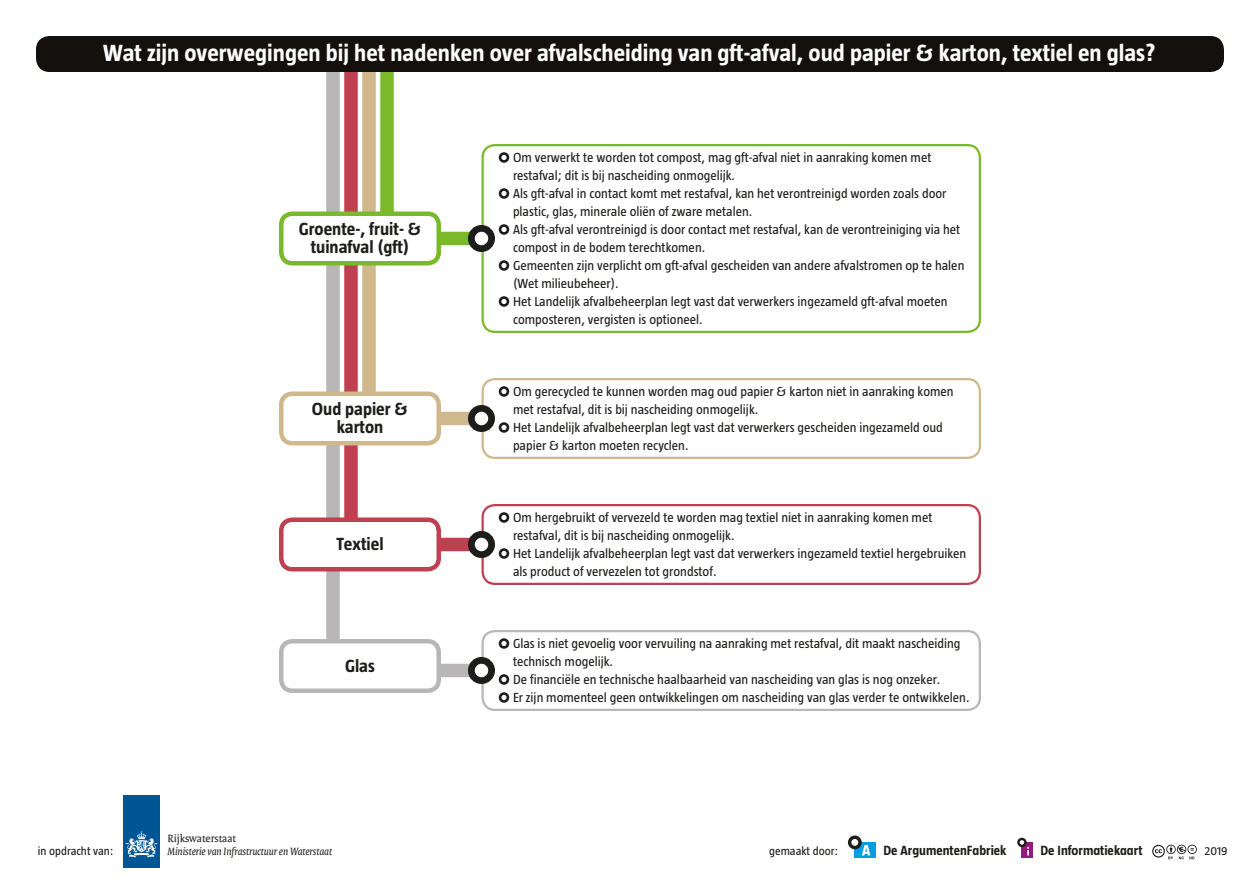
<style>
.page{position:relative;width:1260px;height:891px;background:#fff}
.page>*{position:absolute;margin:0;border:0;box-sizing:border-box;transform-origin:0 0}
.centraleVraag{font:700 24px "Taz";color:#fff}
.wijkKlein{font:700 18px/18px "Taz";color:#1d1d1b;text-align:center}
.t1{font:700 13.65px "Tazzer";letter-spacing:.005em;color:#1d1d1b}
.straatLL{font:13.5px/18px "Taz";color:#1d1d1b}
.straatLLeerste_36{font:13.5px/18px "Taz";color:#1d1d1b}
.logobalk{font:12px "Taz";color:#1d1d1b}
.t2{font:italic 11.4px/12.9px "Rijksoverheid Serif";color:#1d1d1b}
.s1{font-style:normal}
</style>
<div class="page">
<div style="left:123px;top:795px;width:37px;height:73px;background:#005694"></div>
<svg style="left:126px;top:831px;width:31px;height:27px"></svg>
<div style="left:855px;top:842px;width:21px;height:16px;background:#009fe3"></div>
<svg style="left:862px;top:845px;width:8px;height:10px"></svg>
<svg style="left:848px;top:836px;width:14px;height:13px"></svg>
<div style="left:851px;top:839px;width:7px;height:7px;background:#fff;border-radius:50%"></div>
<div style="left:1022px;top:842px;width:11px;height:16px;background:#951b81"></div>
<svg style="left:1017px;top:838px;width:10px;height:9px"></svg>
<svg style="left:1020px;top:840px;width:9px;height:15px"></svg>
<svg style="left:1152px;top:845px;width:45px;height:14px"></svg>
<div style="left:344px;top:54px;width:14px;height:493px;background:#bf4050"></div>
<div style="left:362px;top:54px;width:14px;height:356px;background:#cfb88c"></div>
<div style="left:414px;top:232px;width:68px;height:13px;background:#7ab929"></div>
<div style="left:414px;top:412px;width:68px;height:13px;background:#cfb88c"></div>
<div style="left:326px;top:54px;width:14px;height:608px;background:#b8b6b6"></div>
<div style="left:380px;top:54px;width:14px;height:189px;background:#7ab929"></div>
<div style="left:414px;top:538px;width:68px;height:13px;background:#bf4050"></div>
<div style="left:414px;top:664px;width:68px;height:13px;background:#b8b6b6"></div>
<div style="left:281px;top:214px;width:158px;height:49px;background:#fff;border-radius:11px"></div>
<div style="left:279px;top:212px;width:162px;height:54px;border:4px solid #7ab929;border-radius:11px"></div>
<div style="left:281px;top:394px;width:158px;height:49px;background:#fff;border-radius:11px"></div>
<div style="left:279px;top:392px;width:162px;height:54px;border:4px solid #cfb88c;border-radius:11px"></div>
<div style="left:281px;top:520px;width:158px;height:49px;background:#fff;border-radius:11px"></div>
<div style="left:279px;top:518px;width:162px;height:54px;border:4px solid #bf4050;border-radius:11px"></div>
<div style="left:281px;top:641px;width:158px;height:50px;background:#fff;border-radius:11px"></div>
<div style="left:279px;top:639px;width:162px;height:54px;border:4px solid #b8b6b6;border-radius:11px"></div>
<div style="left:482px;top:144px;width:499px;height:189px;border:2px solid #7ab929;border-radius:12px"></div>
<div style="left:482px;top:378px;width:499px;height:81px;border:2px solid #cfb88c;border-radius:12px"></div>
<div style="left:482px;top:504px;width:499px;height:81px;border:2px solid #bf4050;border-radius:12px"></div>
<div style="left:482px;top:630px;width:499px;height:81px;border:2px solid #b8b6b6;border-radius:12px"></div>
<div style="left:499px;top:152px;width:10px;height:11px;border:3px solid #1d1d1b;border-radius:50%"></div>
<div style="left:471px;top:228px;width:21px;height:21px;background:#fff;border-radius:50%"></div>
<div style="left:468px;top:225px;width:27px;height:27px;border:7px solid #1d1d1b;border-radius:50%"></div>
<div style="left:499px;top:188px;width:10px;height:11px;border:3px solid #1d1d1b;border-radius:50%"></div>
<div style="left:499px;top:224px;width:10px;height:11px;border:3px solid #1d1d1b;border-radius:50%"></div>
<div style="left:499px;top:260px;width:10px;height:11px;border:3px solid #1d1d1b;border-radius:50%"></div>
<div style="left:499px;top:386px;width:10px;height:11px;border:3px solid #1d1d1b;border-radius:50%"></div>
<div style="left:471px;top:408px;width:21px;height:21px;background:#fff;border-radius:50%"></div>
<div style="left:468px;top:405px;width:27px;height:27px;border:7px solid #1d1d1b;border-radius:50%"></div>
<div style="left:499px;top:512px;width:10px;height:11px;border:3px solid #1d1d1b;border-radius:50%"></div>
<div style="left:499px;top:638px;width:10px;height:11px;border:3px solid #1d1d1b;border-radius:50%"></div>
<div style="left:499px;top:674px;width:10px;height:11px;border:3px solid #1d1d1b;border-radius:50%"></div>
<div style="left:499px;top:692px;width:10px;height:11px;border:3px solid #1d1d1b;border-radius:50%"></div>
<div style="left:471px;top:534px;width:21px;height:21px;background:#fff;border-radius:50%"></div>
<div style="left:468px;top:531px;width:27px;height:27px;border:7px solid #1d1d1b;border-radius:50%"></div>
<div style="left:471px;top:660px;width:21px;height:21px;background:#fff;border-radius:50%"></div>
<div style="left:468px;top:657px;width:27px;height:27px;border:7px solid #1d1d1b;border-radius:50%"></div>
<div style="left:499px;top:296px;width:10px;height:11px;border:3px solid #1d1d1b;border-radius:50%"></div>
<div style="left:499px;top:422px;width:10px;height:11px;border:3px solid #1d1d1b;border-radius:50%"></div>
<div style="left:499px;top:548px;width:10px;height:11px;border:3px solid #1d1d1b;border-radius:50%"></div>
<div style="left:36px;top:36px;width:1188px;height:36px;background:#13100d;border-radius:14px"></div>
<p class="centraleVraag" style="left:103px;top:40px;width:1054px">Wat zijn overwegingen bij het nadenken over afvalscheiding van gft-afval, oud papier &amp; karton, textiel en glas?</p>
<p class="wijkKlein" style="left:299px;top:220px;width:124px">Groente-, fruit- &amp; tuinafval (gft)</p>
<p class="wijkKlein" style="left:312px;top:400px;width:98px">Oud papier &amp; karton</p>
<p class="wijkKlein" style="left:336px;top:535px;width:49px">Textiel</p>
<p class="wijkKlein" style="left:345px;top:656px;width:31px">Glas</p>
<p class="logobalk" style="left:38px;top:844px;width:77px">in opdracht van:</p>
<p class="t2" style="left:167px;top:832px;width:166px"><span class="s1">Rijkswaterstaat<br></span>Ministerie van Infrastructuur en Waterstaat</p>
<p class="straatLL" style="left:513px;top:148px;width:420px">Om verwerkt te worden tot compost, mag gft-afval niet in aanraking komen met restafval; dit is bij nascheiding onmogelijk.</p>
<p class="straatLL" style="left:513px;top:184px;width:435px">Als gft-afval in contact komt met restafval, kan het verontreinigd worden zoals door plastic, glas, minerale oliën of zware metalen.</p>
<p class="straatLL" style="left:513px;top:220px;width:449px">Als gft-afval verontreinigd is door contact met restafval, kan de verontreiniging via het compost in de bodem terechtkomen.</p>
<p class="straatLL" style="left:513px;top:256px;width:453px">Gemeenten zijn verplicht om gft-afval gescheiden van andere afvalstromen op te halen (Wet milieubeheer).</p>
<p class="straatLL" style="left:513px;top:292px;width:436px">Het Landelijk afvalbeheerplan legt vast dat verwerkers ingezameld gft-afval moeten composteren, vergisten is optioneel.</p>
<p class="straatLLeerste_36" style="left:513px;top:382px;width:442px">Om gerecycled te kunnen worden mag oud papier &amp; karton niet in aanraking komen met restafval, dit is bij nascheiding onmogelijk.</p>
<p class="straatLL" style="left:513px;top:418px;width:431px">Het Landelijk afvalbeheerplan legt vast dat verwerkers gescheiden ingezameld oud papier &amp; karton moeten recyclen.</p>
<p class="straatLLeerste_36" style="left:513px;top:508px;width:421px">Om hergebruikt of vervezeld te worden mag textiel niet in aanraking komen met restafval, dit is bij nascheiding onmogelijk.</p>
<p class="straatLL" style="left:513px;top:544px;width:455px">Het Landelijk afvalbeheerplan legt vast dat verwerkers ingezameld textiel hergebruiken als product of vervezelen tot grondstof.</p>
<p class="straatLLeerste_36" style="left:513px;top:634px;width:449px">Glas is niet gevoelig voor vervuiling na aanraking met restafval, dit maakt nascheiding technisch mogelijk.</p>
<p class="straatLL" style="left:513px;top:670px;width:429px">De financiële en technische haalbaarheid van nascheiding van glas is nog onzeker.</p>
<p class="straatLL" style="left:513px;top:688px;width:458px">Er zijn momenteel geen ontwikkelingen om nascheiding van glas verder te ontwikkelen.</p>
<p class="logobalk" style="left:769px;top:844px;width:71px">gemaakt door:</p>
<p class="t1" style="left:883px;top:843px;width:124px">De ArgumentenFabriek</p>
<p class="t1" style="left:1040px;top:843px;width:104px">De Informatiekaart</p>
<p class="logobalk" style="left:1204px;top:844px;width:25px">2019</p>
</div>
